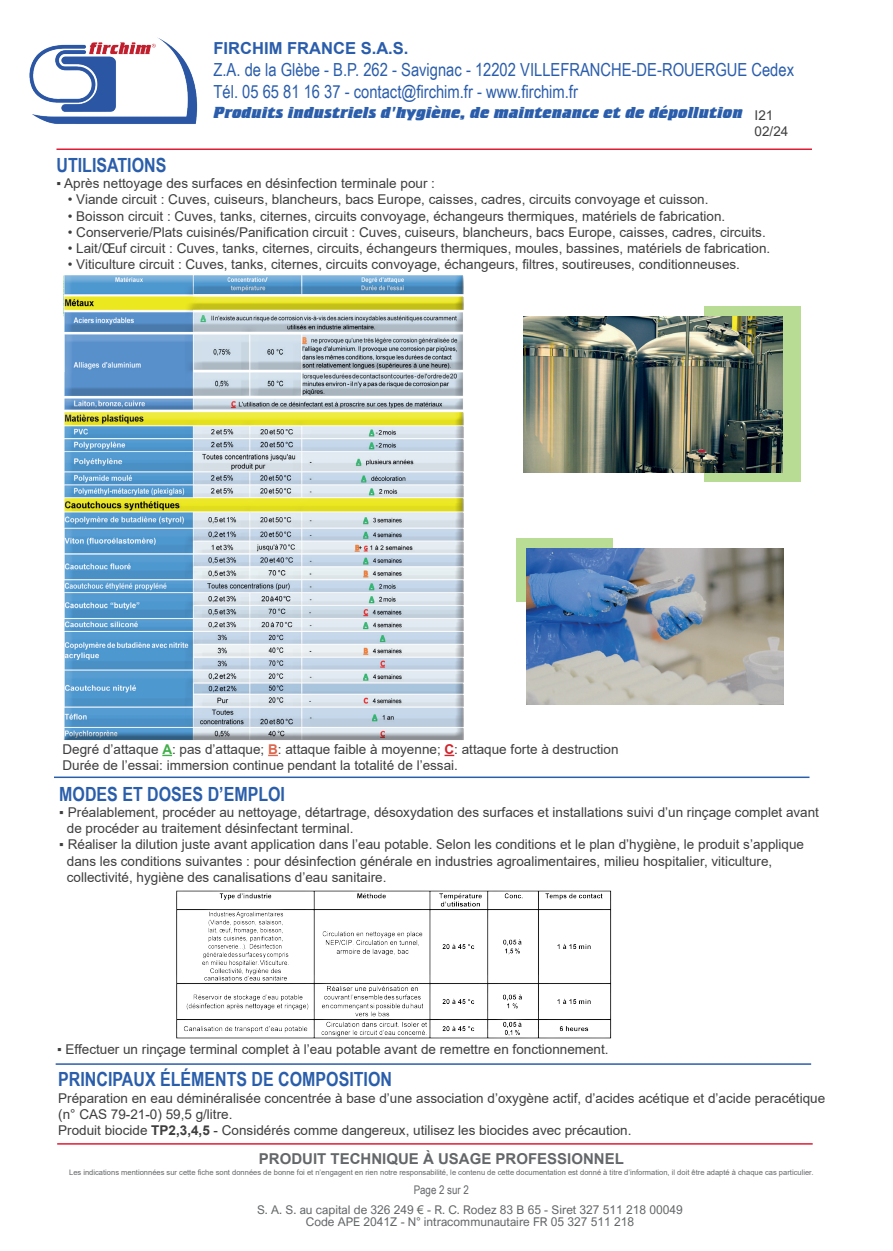
<style>
.page{position:relative;width:893px;height:1251px;background:#fff}
.page>*{position:absolute;margin:0;border:0;box-sizing:border-box;transform-origin:0 0}
.t1{font:700 19.5px "Arial Narrow";color:#2a5eab}
.t2{font:18px/21.6px "Arial Narrow";color:#2a5dab}
.t3{font:16.5px "Crillee Extra Bold Italic Plain";color:#2a5dab}
.t4{font:700 16.5px "Arial";color:#2a5dab}
.t5{font:700 15px "Arial";color:#646769}
.t6{font:13.5px/16.2px "Arial";color:#3e3e3f}
.t7{font:12px/12px "Arial Nova";color:#646769;text-align:center}
.t8{font:11.85px "Arial Narrow";color:#646769}
.t9{font:7.5px "Arial";color:#646769}
.s1{font-weight:700;color:#40ae49}
.s2{font-weight:700;color:#dc674e}
.s3{font-weight:700;color:#d1232a}
.s4{font-weight:700}
</style>
<div class="page">
<img style="left:29px;top:37px;width:169px;height:87px">
<hr style="left:56px;top:148px;width:756px;height:2px;background:#df1c34">
<hr style="left:57px;top:1142px;width:756px;height:2px;background:#df1c34">
<hr style="left:54px;top:776px;width:755px;height:1px;background:#2a5eab">
<div style="left:171px;top:884px;width:449px;height:158px;background:#231f20;opacity:.44"></div>
<hr style="left:56px;top:1063px;width:755px;height:1px;background:#2a5eab">
<div style="left:61px;top:275px;width:404px;height:471px;background:#231f20;opacity:.44"></div>
<div style="left:704px;top:306px;width:96px;height:176px;background:#b8dc93"></div>
<img style="left:524px;top:316px;width:259px;height:156px">
<div style="left:516px;top:538px;width:96px;height:64px;background:#b9dd95"></div>
<img style="left:527px;top:548px;width:257px;height:156px">
<svg style="left:162px;top:754px;width:10px;height:2px"></svg>
<svg style="left:268px;top:754px;width:10px;height:2px"></svg>
<svg style="left:445px;top:754px;width:9px;height:2px"></svg>
<p class="t4" style="left:213px;top:37px;width:197px">FIRCHIM FRANCE S.A.S.</p>
<h2 class="t2" style="left:213px;top:58px;width:582px">Z.A. de la Glèbe - B.P. 262 - Savignac - 12202 VILLEFRANCHE-DE-ROUERGUE Cedex<br>Tél. 05 65 81 16 37 - contact@firchim.fr - www.firchim.fr</h2>
<p class="t3" style="left:213px;top:102px;width:531px">Produits industriels d'hygiène, de maintenance et de dépollution</p>
<p class="t6" style="left:755px;top:107px;width:35px">I21<br>02/24</p>
<h1 class="t1" style="left:57px;top:150px;width:111px">UTILISATIONS</h1>
<p class="t6" style="left:57px;top:175px;width:380px">▪ Après nettoyage des surfaces en désinfection terminale pour :</p>
<p class="t6" style="left:68px;top:191px;width:642px">• Viande circuit : Cuves, cuiseurs, blancheurs, bacs Europe, caisses, cadres, circuits convoyage et cuisson.</p>
<p class="t6" style="left:68px;top:208px;width:659px">• Boisson circuit : Cuves, tanks, citernes, circuits convoyage, échangeurs thermiques, matériels de fabrication.</p>
<p class="t6" style="left:68px;top:224px;width:699px">• Conserverie/Plats cuisinés/Panification circuit : Cuves, cuiseurs, blancheurs, bacs Europe, caisses, cadres, circuits.</p>
<p class="t6" style="left:68px;top:240px;width:704px">• Lait/Œuf circuit : Cuves, tanks, citernes, circuits, échangeurs thermiques, moules, bassines, matériels de fabrication.</p>
<p class="t6" style="left:68px;top:256px;width:674px">• Viticulture circuit : Cuves, tanks, citernes, circuits convoyage, échangeurs, filtres, soutireuses, conditionneuses.</p>
<p class="t6" style="left:63px;top:741px;width:558px">Degré d’attaque <span class="s1">A</span>: pas d’attaque; <span class="s2">B</span>: attaque faible à moyenne; <span class="s3">C</span>: attaque forte à destruction<br>Durée de l’essai: immersion continue pendant la totalité de l’essai.</p>
<h1 class="t1" style="left:59px;top:779px;width:227px">MODES ET DOSES D’EMPLOI</h1>
<p class="t6" style="left:67px;top:803px;width:754px;text-indent:-8px">▪ Préalablement, procéder au nettoyage, détartrage, désoxydation des surfaces et installations suivi d’un rinçage complet avant de procéder au traitement désinfectant terminal.</p>
<p class="t6" style="left:67px;top:836px;width:739px;text-indent:-8px">▪ Réaliser la dilution juste avant application dans l’eau potable. Selon les conditions et le plan d’hygiène, le produit s’applique dans les conditions suivantes : pour désinfection générale en industries agroalimentaires, milieu hospitalier, viticulture, collectivité, hygiène des canalisations d’eau sanitaire.</p>
<p class="t6" style="left:57px;top:1040px;width:553px">▪ Effectuer un rinçage terminal complet à l’eau potable avant de remettre en fonctionnement.</p>
<h1 class="t1" style="left:58px;top:1064px;width:335px">PRINCIPAUX ÉLÉMENTS DE COMPOSITION</h1>
<p class="t6" style="left:58px;top:1089px;width:768px">Préparation en eau déminéralisée concentrée à base d’une association d’oxygène actif, d’acides acétique et d’acide peracétique (n° CAS 79-21-0) 59,5 g/litre.<br>Produit biocide <span class="s4">TP2,3,4,5</span> - Considérés comme dangereux, utilisez les biocides avec précaution.</p>
<p class="t5" style="left:259px;top:1148px;width:367px">PRODUIT TECHNIQUE À USAGE PROFESSIONNEL</p>
<p class="t9" style="left:69px;top:1166px;width:746px">Les indications mentionnées sur cette fiche sont données de bonne foi et n’engagent en rien notre responsabilité, le contenu de cette documentation est donné à titre d’information, il doit être adapté à chaque cas particulier.</p>
<p class="t8" style="left:414px;top:1181px;width:57px">Page 2 sur 2</p>
<p class="t7" style="left:257px;top:1202px;width:427px">S. A. S. au capital de 326 249 € - R. C. Rodez 83 B 65 - Siret 327 511 218 00049<br>Code APE 2041Z - N° intracommunautaire FR 05 327 511 218</p>
</div>
